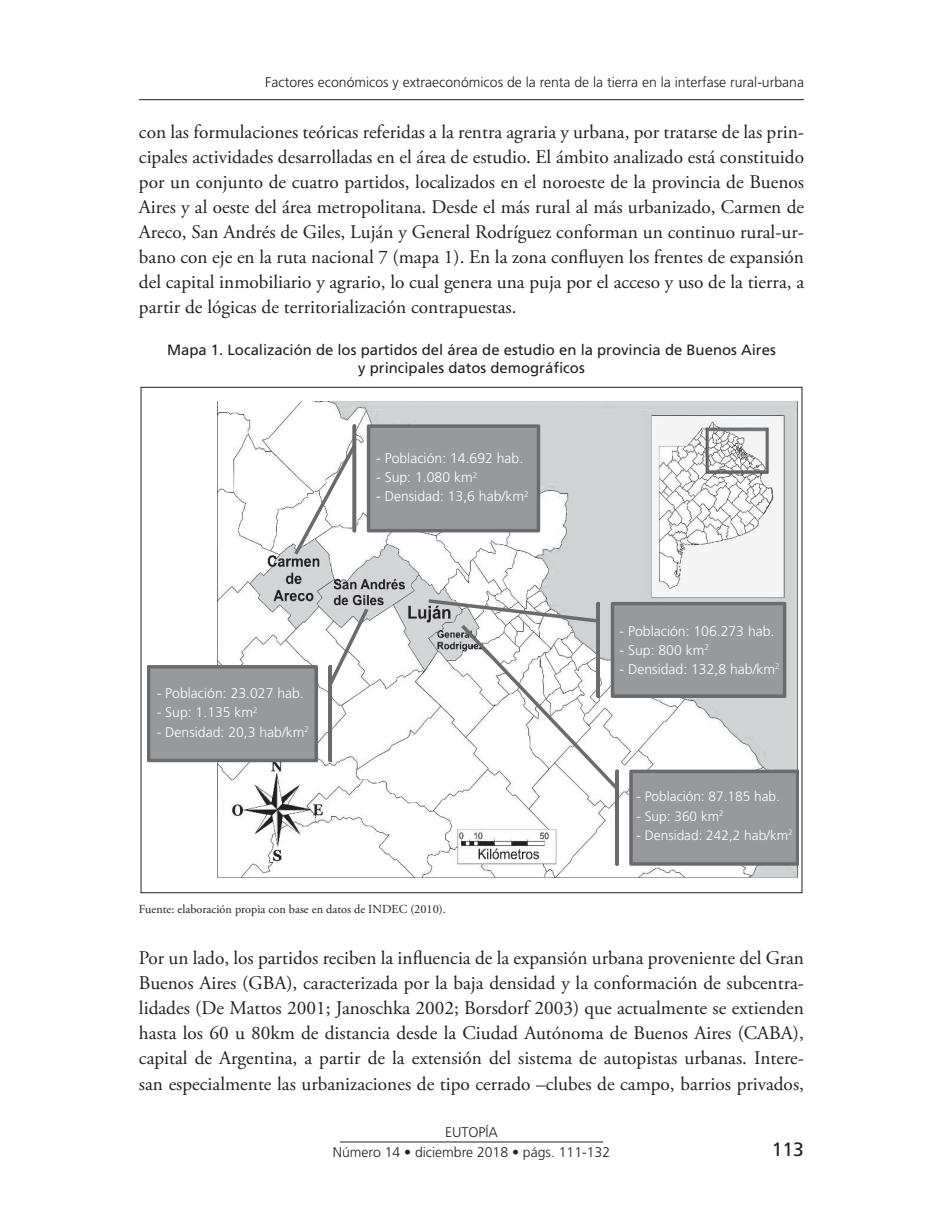
<style>
.page{position:relative;width:943px;height:1216px;background:#fff}
.page>*{position:absolute;margin:0;border:0;box-sizing:border-box;transform-origin:0 0}
.texto{font:19.25px/25px "Adobe Garamond Pro";color:#231f20;text-align:justify}
.t1{font:19.25px "Frutiger";color:#231f20}
.título_imagenes{font:14.88px "Frutiger";color:#231f20}
.t2{font:300 14px "Frutiger";color:#fff}
.t3{font:300 14px/20.1px "Frutiger";color:#231f20;text-align:center}
.t4{font:300 13.65px "Frutiger";color:#fff}
.citas_imagenes{font:12.25px "Adobe Garamond Pro";color:#231f20}
</style>
<div class="page">
<hr style="left:139px;top:99px;width:665px;height:1px;background:#231f20">
<hr style="left:340px;top:1141px;width:263px;height:1px;background:#231f20">
<img style="left:217px;top:401px;width:580px;height:476px">
<svg style="left:367px;top:424px;width:173px;height:108px;background:#929497"></svg>
<svg style="left:294px;top:424px;width:62px;height:130px"></svg>
<svg style="left:147px;top:665px;width:171px;height:97px;background:#929497"></svg>
<svg style="left:328px;top:608px;width:40px;height:154px"></svg>
<svg style="left:428px;top:599px;width:370px;height:266px"></svg>
<p class="t3" style="left:265px;top:72px;width:540px">Factores económicos y extraeconómicos de la renta de la tierra en la interfase rural-urbana</p>
<p class="texto" style="left:139px;top:120px;width:666px">con las formulaciones teóricas referidas a la rentra agraria y urbana, por tratarse de las prin&shy;cipales actividades desarrolladas en el área de estudio. El ámbito analizado está constituido por un conjunto de cuatro partidos, localizados en el noroeste de la provincia de Buenos Aires y al oeste del área metropolitana. Desde el más rural al más urbanizado, Carmen de Areco, San Andrés de Giles, Luján y General Rodríguez conforman un continuo rural-ur&shy;bano con eje en la ruta nacional 7 (mapa 1). En la zona confluyen los frentes de expansión del capital inmobiliario y agrario, lo cual genera una puja por el acceso y uso de la tierra, a partir de lógicas de territorialización contrapuestas.</p>
<p class="título_imagenes" style="left:167px;top:341px;width:610px">Mapa 1. Localización de los partidos del área de estudio en la provincia de Buenos Aires</p>
<p class="título_imagenes" style="left:358px;top:359px;width:228px">y principales datos demográficos</p>
<p class="t2" style="left:376px;top:450px;width:149px">- Población: 14.692 hab.</p>
<p class="t2" style="left:376px;top:469px;width:103px">- Sup: 1.080 km<sup>2</sup></p>
<p class="t2" style="left:376px;top:488px;width:154px">- Densidad: 13,6 hab/km<sup>2</sup></p>
<p class="t2" style="left:157px;top:685px;width:149px">- Población: 23.027 hab.</p>
<p class="t2" style="left:157px;top:704px;width:103px">- Sup: 1.135 km<sup>2</sup></p>
<p class="t2" style="left:157px;top:724px;width:154px">- Densidad: 20,3 hab/km<sup>2</sup></p>
<p class="citas_imagenes" style="left:139px;top:901px;width:308px">Fuente: elaboración propia con base en datos de INDEC (2010).</p>
<p class="t2" style="left:619px;top:622px;width:156px">- Población: 106.273 hab.</p>
<p class="t2" style="left:619px;top:642px;width:91px">- Sup: 800 km<sup>2</sup></p>
<p class="t2" style="left:619px;top:661px;width:162px">- Densidad: 132,8 hab/km<sup>2</sup></p>
<p class="t4" style="left:636px;top:789px;width:145px">- Población: 87.185 hab.</p>
<p class="t4" style="left:636px;top:808px;width:89px">- Sup: 360 km<sup>2</sup></p>
<p class="t4" style="left:636px;top:827px;width:158px">- Densidad: 242,2 hab/km<sup>2</sup></p>
<p class="texto" style="left:139px;top:946px;width:666px">Por un lado, los partidos reciben la influencia de la expansión urbana proveniente del Gran Buenos Aires (GBA), caracterizada por la baja densidad y la conformación de subcentra&shy;lidades (De Mattos 2001; Janoschka 2002; Borsdorf 2003) que actualmente se extienden hasta los 60 u 80km de distancia desde la Ciudad Autónoma de Buenos Aires (CABA), capital de Argentina, a partir de la extensión del sistema de autopistas urbanas. Intere&shy;san especialmente las urbanizaciones de tipo cerrado –clubes de campo, barrios privados,</p>
<p class="t3" style="left:333px;top:1121px;width:279px">EUTOPÍA<br>Número 14 • diciembre 2018 • págs. 111-132</p>
<p class="t1" style="left:772px;top:1138px;width:34px">113</p>
</div>
